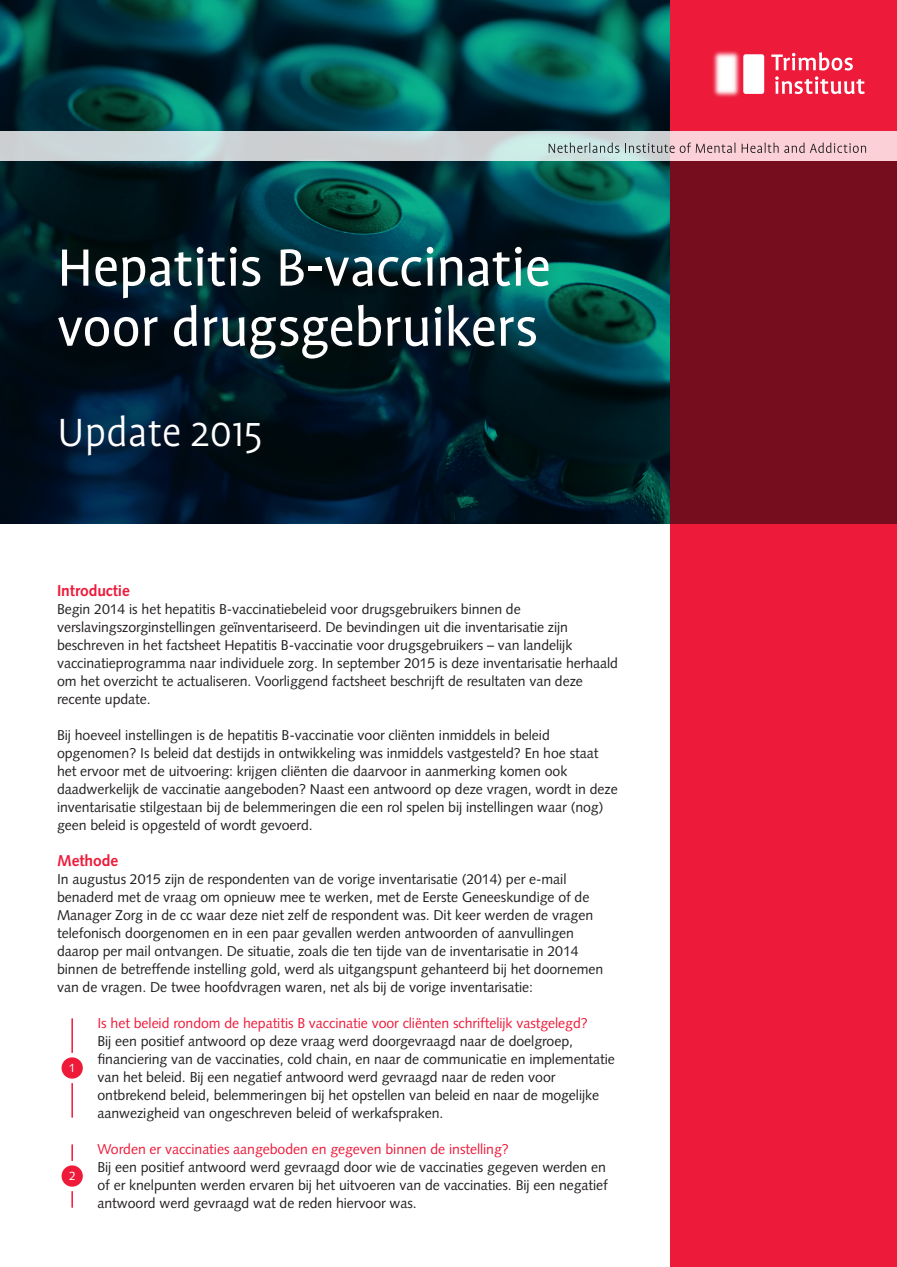
<style>
.page{position:relative;width:897px;height:1267px;background:#fff}
.page>*{position:absolute;margin:0;border:0;box-sizing:border-box;transform-origin:0 0}
.t1{font:60px/60px "Profile OT";letter-spacing:-.015em;color:#fff}
.t2{font:300 45px "Profile OT";letter-spacing:-.005em;color:#fff}
.t3{font:700 15.75px "Syntax LT Std";letter-spacing:-.005em;color:#ed1a3a}
.t4{font:14.25px/18px "Syntax LT Std";letter-spacing:-.005em;color:#231f20}
.t5{font:14.25px "Syntax LT Std";letter-spacing:-.005em;color:#ed1a3a}
.t6{font:12px "Syntax LT Std";color:#fff}
</style>
<div class="page">
<img style="left:0;top:0;width:670px;height:523px">
<div style="left:670px;top:0;width:226px;height:1266px;background:#ed1a3a"></div>
<div style="left:670px;top:161px;width:226px;height:362px;background:#760d1e"></div>
<svg style="left:0;top:131px;width:896px;height:30px;background:#d5d5d7"></svg>
<svg style="left:548px;top:142px;width:71px;height:11px"></svg>
<svg style="left:625px;top:142px;width:110px;height:11px"></svg>
<svg style="left:741px;top:142px;width:37px;height:11px"></svg>
<svg style="left:784px;top:142px;width:82px;height:11px"></svg>
<svg style="left:774px;top:52px;width:90px;height:42px"></svg>
<img style="left:713px;top:51px;width:61px;height:46px">
<div style="left:47px;top:235px;width:513px;height:232px;background:#231f20;opacity:.33"></div>
<hr style="left:71px;top:1018px;width:2px;height:99px;background:#ed1a3a">
<svg style="left:59px;top:1055px;width:26px;height:25px"></svg>
<div style="left:57px;top:1052px;width:30px;height:31px;border:4px solid #fff;border-radius:50%"></div>
<hr style="left:71px;top:1144px;width:2px;height:63px;background:#ed1a3a">
<svg style="left:59px;top:1163px;width:26px;height:25px"></svg>
<div style="left:57px;top:1160px;width:30px;height:31px;border:4px solid #fff;border-radius:50%"></div>
<h1 class="t1" style="left:57px;top:240px;width:495px">Hepatitis B-vaccinatie voor drugsgebruikers</h1>
<h2 class="t2" style="left:57px;top:409px;width:207px">Update 2015</h2>
<p class="t3" style="left:57px;top:581px;width:74px">Introductie</p>
<p class="t4" style="left:57px;top:599px;width:562px">Begin 2014 is het hepatitis B-vaccinatiebeleid voor drugsgebruikers binnen de verslavingszorginstellingen geïnventariseerd. De bevindingen uit die inventarisatie zijn beschreven in het factsheet Hepatitis B-vaccinatie voor drugsgebruikers – van landelijk vaccinatieprogramma naar individuele zorg. In september 2015 is deze inventarisatie herhaald om het overzicht te actualiseren. Voorliggend factsheet beschrijft de resultaten van deze recente update.</p>
<p class="t4" style="left:57px;top:725px;width:562px">Bij hoeveel instellingen is de hepatitis B-vaccinatie voor cliënten inmiddels in beleid opgenomen? Is beleid dat destijds in ontwikkeling was inmiddels vastgesteld? En hoe staat het ervoor met de uitvoering: krijgen cliënten die daarvoor in aanmerking komen ook daadwerkelijk de vaccinatie aangeboden? Naast een antwoord op deze vragen, wordt in deze inventarisatie stilgestaan bij de belemmeringen die een rol spelen bij instellingen waar (nog) geen beleid is opgesteld of wordt gevoerd.</p>
<p class="t3" style="left:57px;top:851px;width:63px">Methode</p>
<p class="t4" style="left:57px;top:869px;width:547px">In augustus 2015 zijn de respondenten van de vorige inventarisatie (2014) per e-mail benaderd met de vraag om opnieuw mee te werken, met de Eerste Geneeskundige of de Manager Zorg in de cc waar deze niet zelf de respondent was. Dit keer werden de vragen telefonisch doorgenomen en in een paar gevallen werden antwoorden of aanvullingen daarop per mail ontvangen. De situatie, zoals die ten tijde van de inventarisatie in 2014 binnen de betreffende instelling gold, werd als uitgangspunt gehanteerd bij het doornemen van de vragen. De twee hoofdvragen waren, net als bij de vorige inventarisatie:</p>
<p class="t5" style="left:97px;top:1014px;width:492px">Is het beleid rondom de hepatitis B vaccinatie voor cliënten schriftelijk vastgelegd?</p>
<p class="t4" style="left:97px;top:1031px;width:519px">Bij een positief antwoord op deze vraag werd doorgevraagd naar de doelgroep, financiering van de vaccinaties, cold chain, en naar de communicatie en implementatie van het beleid. Bij een negatief antwoord werd gevraagd naar de reden voor ontbrekend beleid, belemmeringen bij het opstellen van beleid en naar de mogelijke aanwezigheid van ongeschreven beleid of werkafspraken.</p>
<p class="t5" style="left:97px;top:1140px;width:413px">Worden er vaccinaties aangeboden en gegeven binnen de instelling?</p>
<p class="t4" style="left:97px;top:1157px;width:512px">Bij een positief antwoord werd gevraagd door wie de vaccinaties gegeven werden en of er knelpunten werden ervaren bij het uitvoeren van de vaccinaties. Bij een negatief antwoord werd gevraagd wat de reden hiervoor was.</p>
<p class="t6" style="left:69px;top:1060px;width:8px">1</p>
<p class="t6" style="left:69px;top:1168px;width:8px">2</p>
</div>
